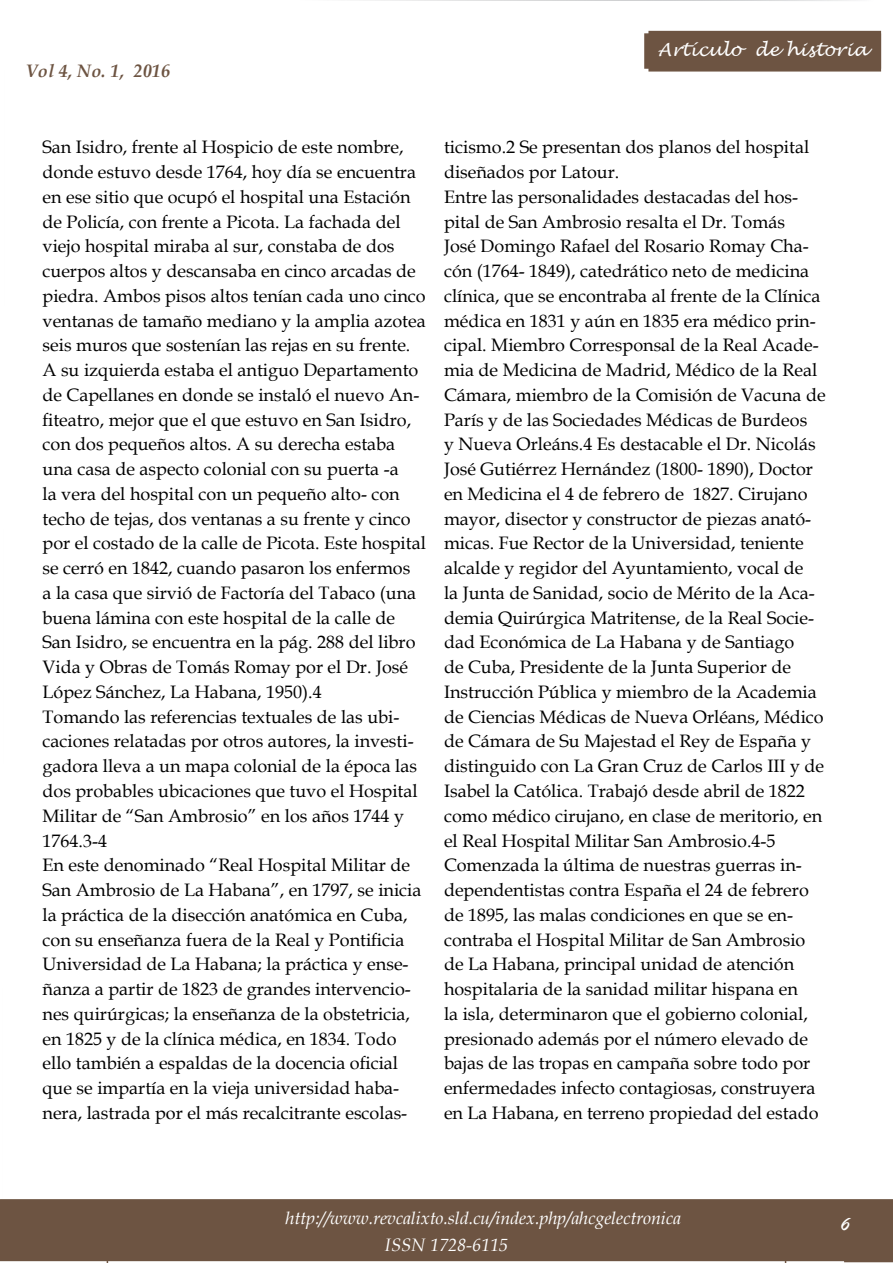
<style>
.page{position:relative;width:893px;height:1263px;background:#fff}
.page>*{position:absolute;margin:0;border:0;box-sizing:border-box;transform-origin:0 0}
.t1{font:21px "Brush Script";color:#fff}
.t2{font:18px/24.8px "Book Antiqua";color:#000}
.t3{font:italic 18px/27px "Book Antiqua";letter-spacing:-.005em;color:#fff}
.t4{font:italic 18px "Lucida Handwriting";letter-spacing:.01em;color:#fff}
.t5{font:italic 700 18px "Book Antiqua";letter-spacing:.01em;color:#6d5442}
</style>
<div class="page">
<div style="left:0;top:1199px;width:893px;height:62px;background:#6d5442;border:2px solid #6d5442"></div>
<svg style="left:107px;top:1258px;width:679px;height:5px"></svg>
<svg style="left:844px;top:1199px;width:49px;height:63px"></svg>
<div style="left:648px;top:31px;width:233px;height:41px;background:#6d5442;border:2px solid #6d5442"></div>
<div style="left:828px;top:1217px;width:50px;height:30px;background:#6d5442"></div>
<p class="t5" style="left:26px;top:58px;width:146px">Vol 4, No. 1, 2016</p>
<p class="t4" style="left:658px;top:38px;width:211px">Artículo de historia</p>
<p class="t2" style="left:43px;top:135px;width:385px">San Isidro, frente al Hospicio de este nombre, donde estuvo desde 1764, hoy día se encuentra en ese sitio que ocupó el hospital una Estación de Policía, con frente a Picota. La fachada del viejo hospital miraba al sur, constaba de dos cuerpos altos y descansaba en cinco arcadas de piedra. Ambos pisos altos tenían cada uno cinco ventanas de tamaño mediano y la amplia azotea seis muros que sostenían las rejas en su frente.<br>A su izquierda estaba el antiguo Departamento de Capellanes en donde se instaló el nuevo An&shy;fiteatro, mejor que el que estuvo en San Isidro, con dos pequeños altos. A su derecha estaba una casa de aspecto colonial con su puerta -a<br>la vera del hospital con un pequeño alto- con techo de tejas, dos ventanas a su frente y cinco por el costado de la calle de Picota. Este hospital se cerró en 1842, cuando pasaron los enfermos<br>a la casa que sirvió de Factoría del Tabaco (una buena lámina con este hospital de la calle de San Isidro, se encuentra en la pág. 288 del libro Vida y Obras de Tomás Romay por el Dr. José López Sánchez, La Habana, 1950).4<br>Tomando las referencias textuales de las ubi&shy;caciones relatadas por otros autores, la investi&shy;gadora lleva a un mapa colonial de la época las dos probables ubicaciones que tuvo el Hospital Militar de “San Ambrosio” en los años 1744 y 1764.3-4<br>En este denominado “Real Hospital Militar de San Ambrosio de La Habana”, en 1797, se inicia la práctica de la disección anatómica en Cuba, con su enseñanza fuera de la Real y Pontificia Universidad de La Habana; la práctica y ense&shy;ñanza a partir de 1823 de grandes intervencio&shy;nes quirúrgicas; la enseñanza de la obstetricia, en 1825 y de la clínica médica, en 1834. Todo ello también a espaldas de la docencia oficial que se impartía en la vieja universidad haba&shy;nera, lastrada por el más recalcitrante escolas-</p>
<p class="t2" style="left:444px;top:135px;width:383px">ticismo.2 Se presentan dos planos del hospital diseñados por Latour.<br>Entre las personalidades destacadas del hos&shy;pital de San Ambrosio resalta el Dr. Tomás<br>José Domingo Rafael del Rosario Romay Cha&shy;cón (1764- 1849), catedrático neto de medicina clínica, que se encontraba al frente de la Clínica médica en 1831 y aún en 1835 era médico prin&shy;cipal. Miembro Corresponsal de la Real Acade&shy;mia de Medicina de Madrid, Médico de la Real Cámara, miembro de la Comisión de Vacuna de París y de las Sociedades Médicas de Burdeos<br>y Nueva Orleáns.4 Es destacable el Dr. Nicolás José Gutiérrez Hernández (1800- 1890), Doctor en Medicina el 4 de febrero de 1827. Cirujano mayor, disector y constructor de piezas anató&shy;micas. Fue Rector de la Universidad, teniente alcalde y regidor del Ayuntamiento, vocal de<br>la Junta de Sanidad, socio de Mérito de la Aca&shy;demia Quirúrgica Matritense, de la Real Socie&shy;dad Económica de La Habana y de Santiago<br>de Cuba, Presidente de la Junta Superior de Instrucción Pública y miembro de la Academia de Ciencias Médicas de Nueva Orléans, Médico de Cámara de Su Majestad el Rey de España y distinguido con La Gran Cruz de Carlos III y de Isabel la Católica. Trabajó desde abril de 1822 como médico cirujano, en clase de meritorio, en el Real Hospital Militar San Ambrosio.4-5<br>Comenzada la última de nuestras guerras in&shy;dependentistas contra España el 24 de febrero de 1895, las malas condiciones en que se en&shy;contraba el Hospital Militar de San Ambrosio de La Habana, principal unidad de atención hospitalaria de la sanidad militar hispana en<br>la isla, determinaron que el gobierno colonial, presionado además por el número elevado de bajas de las tropas en campaña sobre todo por enfermedades infecto contagiosas, construyera en La Habana, en terreno propiedad del estado</p>
<p class="t3" style="left:385px;top:1204px;width:298px;text-indent:-99px">http://www.revcalixto.sld.cu/index.php/ahcgelectronica<br>ISSN 1728-6115</p>
<p class="t1" style="left:841px;top:1211px;width:10px">6</p>
</div>
